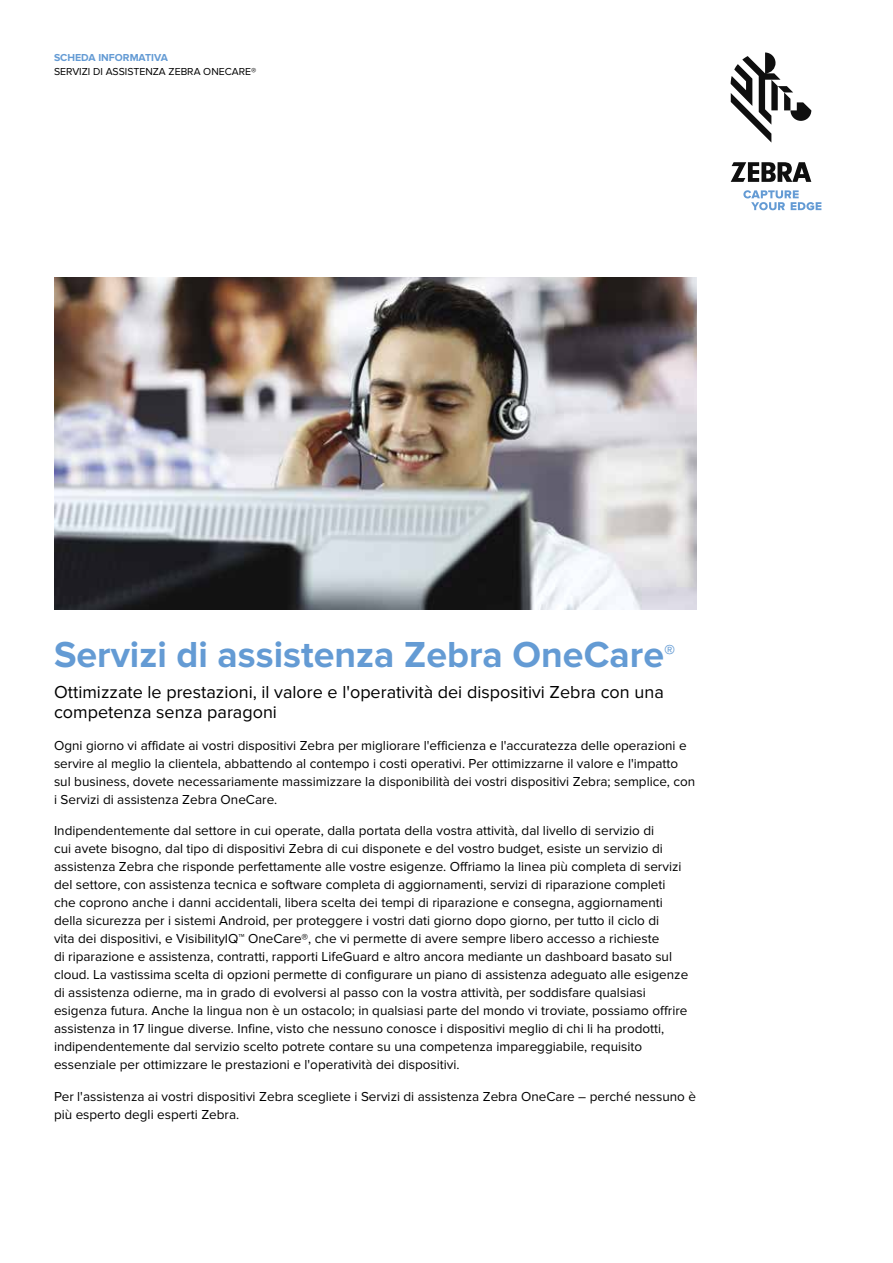
<style>
.page{position:relative;width:893px;height:1263px;background:#fff}
.page>*{position:absolute;margin:0;border:0;box-sizing:border-box;transform-origin:0 0}
.t1{font:700 37.5px "Proxima Nova";color:#649bd4}
.t2{font:18px/20.2px "Proxima Nova";color:#000}
.t3{font:13.5px/18px "Proxima Nova";color:#000}
.t4{font:10.5px "Proxima Nova";color:#000}
.t5{font:700 10.5px "Proxima Nova";color:#649bd4}
</style>
<div class="page">
<img style="left:54px;top:277px;width:643px;height:333px">
<svg style="left:731px;top:53px;width:80px;height:90px"></svg>
<svg style="left:731px;top:162px;width:80px;height:20px"></svg>
<svg style="left:743px;top:190px;width:78px;height:20px"></svg>
<p class="t5" style="left:54px;top:51px;width:116px">SCHEDA INFORMATIVA</p>
<p class="t4" style="left:54px;top:66px;width:204px">SERVIZI DI ASSISTENZA ZEBRA ONECARE®</p>
<h1 class="t1" style="left:54px;top:633px;width:623px">Servizi di assistenza Zebra OneCare<sup>®</sup></h1>
<h2 class="t2" style="left:54px;top:682px;width:611px">Ottimizzate le prestazioni, il valore e l'operatività dei dispositivi Zebra con una competenza senza paragoni</h2>
<p class="t3" style="left:54px;top:736px;width:643px">Ogni giorno vi affidate ai vostri dispositivi Zebra per migliorare l'efficienza e l'accuratezza delle operazioni e servire al meglio la clientela, abbattendo al contempo i costi operativi. Per ottimizzarne il valore e l'impatto sul business, dovete necessariamente massimizzare la disponibilità dei vostri dispositivi Zebra; semplice, con i Servizi di assistenza Zebra OneCare.</p>
<p class="t3" style="left:54px;top:822px;width:636px">Indipendentemente dal settore in cui operate, dalla portata della vostra attività, dal livello di servizio di<br>cui avete bisogno, dal tipo di dispositivi Zebra di cui disponete e del vostro budget, esiste un servizio di assistenza Zebra che risponde perfettamente alle vostre esigenze. Offriamo la linea più completa di servizi del settore, con assistenza tecnica e software completa di aggiornamenti, servizi di riparazione completi che coprono anche i danni accidentali, libera scelta dei tempi di riparazione e consegna, aggiornamenti della sicurezza per i sistemi Android, per proteggere i vostri dati giorno dopo giorno, per tutto il ciclo di<br>vita dei dispositivi, e VisibilityIQ™ OneCare®, che vi permette di avere sempre libero accesso a richieste<br>di riparazione e assistenza, contratti, rapporti LifeGuard e altro ancora mediante un dashboard basato sul cloud. La vastissima scelta di opzioni permette di configurare un piano di assistenza adeguato alle esigenze di assistenza odierne, ma in grado di evolversi al passo con la vostra attività, per soddisfare qualsiasi esigenza futura. Anche la lingua non è un ostacolo; in qualsiasi parte del mondo vi troviate, possiamo offrire assistenza in 17 lingue diverse. Infine, visto che nessuno conosce i dispositivi meglio di chi li ha prodotti, indipendentemente dal servizio scelto potrete contare su una competenza impareggiabile, requisito essenziale per ottimizzare le prestazioni e l'operatività dei dispositivi.</p>
<p class="t3" style="left:54px;top:1087px;width:643px">Per l'assistenza ai vostri dispositivi Zebra scegliete i Servizi di assistenza Zebra OneCare – perché nessuno è più esperto degli esperti Zebra.</p>
</div>
